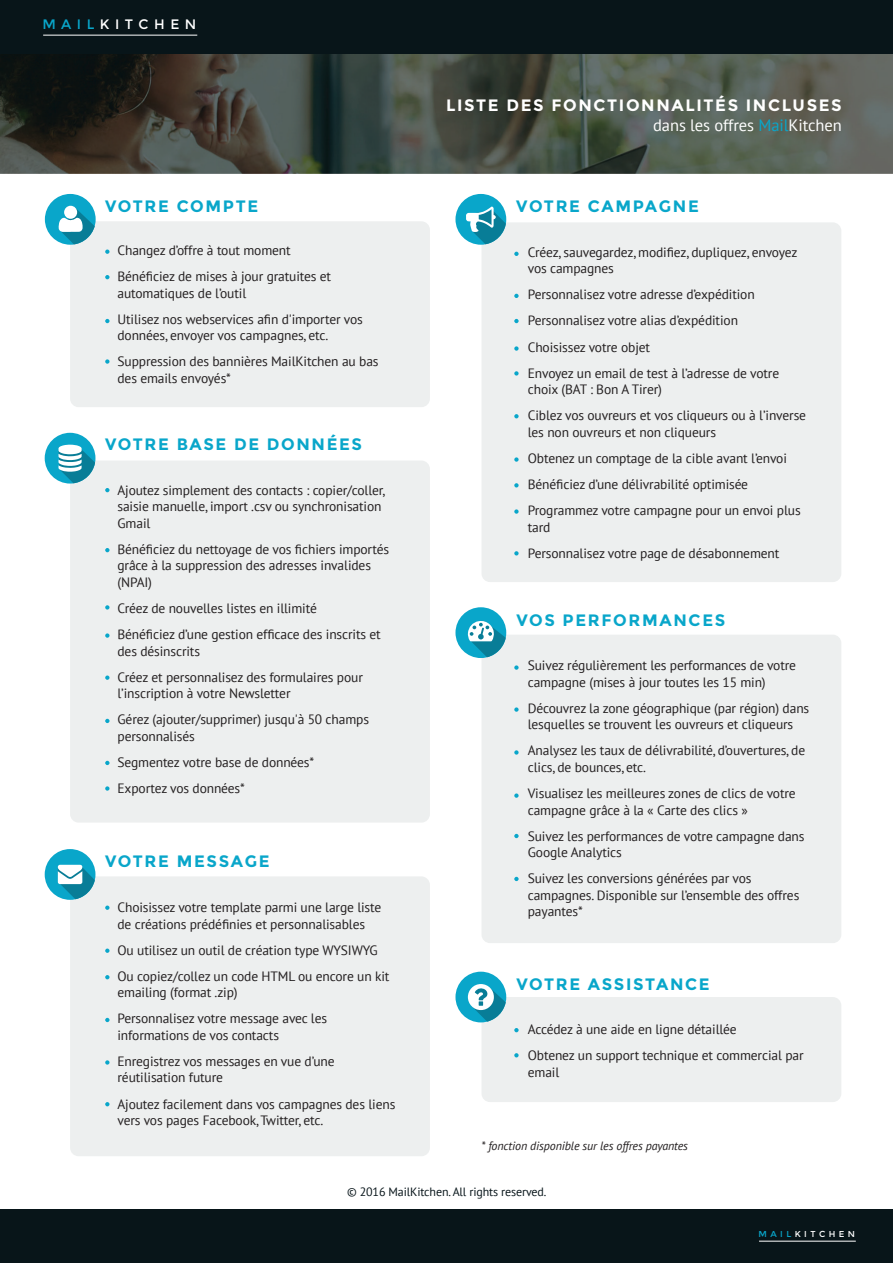
<style>
.page{position:relative;width:893px;height:1263px;background:#fff}
.page>*{position:absolute;margin:0;border:0;box-sizing:border-box;transform-origin:0 0}
.t1{font:700 16.5px "Montserrat";letter-spacing:.1em;color:#09a6ca}
.t2{font:700 16.5px "Montserrat";letter-spacing:.1em;color:#fff}
.t3{font:16.5px "PT Sans";letter-spacing:-.005em;color:#fff}
.t4{font:13.65px "Montserrat";letter-spacing:.4em;color:#fff}
.t5{font:13.5px/26.1px "PT Sans";letter-spacing:-.01em;color:#231f20}
.t6{font:italic 12px "PT Sans";letter-spacing:-.01em;color:#231f20}
.t7{font:12px "PT Sans";letter-spacing:-.01em;color:#08151a}
.t8{font:8.55px "Montserrat";letter-spacing:.4em;color:#fff}
.s1{color:#09a6ca}
</style>
<div class="page">
<div style="left:70px;top:221px;width:360px;height:186px;background:#edefef;border-radius:9px"></div>
<div style="left:70px;top:460px;width:360px;height:363px;background:#edefef;border-radius:9px"></div>
<div style="left:70px;top:876px;width:360px;height:280px;background:#edefef;border-radius:9px"></div>
<div style="left:481px;top:997px;width:360px;height:105px;background:#edefef;border-radius:9px"></div>
<div style="left:481px;top:635px;width:360px;height:308px;background:#edefef;border-radius:9px"></div>
<div style="left:481px;top:222px;width:360px;height:360px;background:#edefef;border-radius:9px"></div>
<div style="left:0;top:1209px;width:893px;height:53px;background:#081519"></div>
<img style="left:0;top:54px;width:893px;height:119px">
<div style="left:0;top:0;width:893px;height:54px;background:#081519"></div>
<div style="left:45px;top:194px;width:51px;height:51px;background:#09a6ca;border-radius:50%"></div>
<div style="left:455px;top:194px;width:51px;height:51px;background:#09a6ca;border-radius:50%"></div>
<div style="left:455px;top:607px;width:51px;height:51px;background:#09a6ca;border-radius:50%"></div>
<div style="left:45px;top:433px;width:50px;height:50px;background:#09a6ca;border-radius:50%"></div>
<div style="left:45px;top:849px;width:50px;height:51px;background:#09a6ca;border-radius:50%"></div>
<div style="left:455px;top:972px;width:51px;height:50px;background:#09a6ca;border-radius:50%"></div>
<hr style="left:759px;top:1241px;width:97px;height:1px;background:#fff">
<hr style="left:43px;top:35px;width:154px;height:1px;background:#fff">
<svg style="left:59px;top:207px;width:36px;height:37px"></svg>
<div style="left:64px;top:206px;width:13px;height:13px;background:#fff;border-radius:50%"></div>
<svg style="left:58px;top:445px;width:37px;height:38px"></svg>
<svg style="left:466px;top:207px;width:40px;height:37px"></svg>
<svg style="left:58px;top:865px;width:37px;height:34px"></svg>
<svg style="left:468px;top:620px;width:38px;height:37px"></svg>
<svg style="left:468px;top:984px;width:38px;height:38px"></svg>
<svg style="left:105px;top:249px;width:5px;height:5px"></svg>
<svg style="left:105px;top:275px;width:5px;height:4px"></svg>
<svg style="left:105px;top:319px;width:5px;height:4px"></svg>
<svg style="left:105px;top:359px;width:5px;height:5px"></svg>
<svg style="left:105px;top:488px;width:5px;height:4px"></svg>
<svg style="left:105px;top:548px;width:5px;height:4px"></svg>
<svg style="left:105px;top:605px;width:5px;height:5px"></svg>
<svg style="left:105px;top:633px;width:5px;height:5px"></svg>
<svg style="left:105px;top:675px;width:5px;height:5px"></svg>
<svg style="left:105px;top:719px;width:5px;height:4px"></svg>
<svg style="left:105px;top:761px;width:5px;height:4px"></svg>
<svg style="left:105px;top:786px;width:5px;height:5px"></svg>
<svg style="left:105px;top:905px;width:5px;height:5px"></svg>
<svg style="left:105px;top:948px;width:5px;height:5px"></svg>
<svg style="left:105px;top:975px;width:5px;height:4px"></svg>
<svg style="left:105px;top:1018px;width:5px;height:4px"></svg>
<svg style="left:105px;top:1060px;width:5px;height:5px"></svg>
<svg style="left:105px;top:1102px;width:5px;height:4px"></svg>
<svg style="left:514px;top:1053px;width:5px;height:4px"></svg>
<svg style="left:514px;top:1028px;width:5px;height:4px"></svg>
<svg style="left:514px;top:877px;width:5px;height:4px"></svg>
<svg style="left:514px;top:834px;width:5px;height:4px"></svg>
<svg style="left:514px;top:793px;width:5px;height:5px"></svg>
<svg style="left:514px;top:750px;width:5px;height:5px"></svg>
<svg style="left:514px;top:707px;width:5px;height:5px"></svg>
<svg style="left:514px;top:665px;width:5px;height:5px"></svg>
<svg style="left:514px;top:551px;width:5px;height:4px"></svg>
<svg style="left:514px;top:509px;width:5px;height:5px"></svg>
<svg style="left:514px;top:483px;width:5px;height:4px"></svg>
<svg style="left:514px;top:457px;width:5px;height:5px"></svg>
<svg style="left:514px;top:414px;width:5px;height:4px"></svg>
<svg style="left:514px;top:371px;width:5px;height:5px"></svg>
<svg style="left:514px;top:346px;width:5px;height:5px"></svg>
<svg style="left:514px;top:319px;width:5px;height:4px"></svg>
<svg style="left:514px;top:294px;width:5px;height:4px"></svg>
<svg style="left:514px;top:252px;width:5px;height:4px"></svg>
<p class="t4" style="left:42px;top:16px;width:155px"><span class="s1">MAIL</span>KITCHEN</p>
<p class="t1" style="left:105px;top:196px;width:154px">VOTRE COMPTE</p>
<p class="t5" style="left:118px;top:237px;width:215px">Changez d’offre à tout moment<br>Bénéficiez de mises à jour gratuites et</p>
<p class="t5" style="left:118px;top:280px;width:247px">automatiques de l’outil<br>Utilisez nos webservices afin d'importer vos</p>
<p class="t5" style="left:118px;top:322px;width:263px">données, envoyer vos campagnes, etc.<br>Suppression des bannières MailKitchen au bas</p>
<p class="t5" style="left:118px;top:365px;width:115px">des emails envoyés*</p>
<p class="t1" style="left:105px;top:435px;width:258px">VOTRE BASE DE DONNÉES</p>
<p class="t5" style="left:118px;top:481px;width:269px;line-height:16.5px">Ajoutez simplement des contacts : copier/coller, saisie manuelle, import .csv ou synchronisation<br>Gmail</p>
<p class="t5" style="left:118px;top:541px;width:273px;line-height:16.5px">Bénéficiez du nettoyage de vos fichiers importés grâce à la suppression des adresses invalides (NPAI)</p>
<p class="t5" style="left:118px;top:595px;width:265px">Créez de nouvelles listes en illimité<br>Bénéficiez d’une gestion efficace des inscrits et</p>
<p class="t5" style="left:118px;top:637px;width:247px">des désinscrits<br>Créez et personnalisez des formulaires pour</p>
<p class="t5" style="left:118px;top:680px;width:253px">l’inscription à votre Newsletter<br>Gérez (ajouter/supprimer) jusqu'à 50 champs</p>
<p class="t5" style="left:118px;top:723px;width:198px">personnalisés<br>Segmentez votre base de données*<br>Exportez vos données*</p>
<p class="t1" style="left:105px;top:852px;width:166px">VOTRE MESSAGE</p>
<p class="t5" style="left:118px;top:899px;width:265px;line-height:16.5px">Choisissez votre template parmi une large liste de créations prédéfinies et personnalisables</p>
<p class="t5" style="left:118px;top:936px;width:273px">Ou utilisez un outil de création type WYSIWYG<br>Ou copiez/collez un code HTML ou encore un kit</p>
<p class="t5" style="left:118px;top:979px;width:211px">emailing (format .zip)<br>Personnalisez votre message avec les</p>
<p class="t5" style="left:118px;top:1022px;width:219px">informations de vos contacts<br>Enregistrez vos messages en vue d’une</p>
<p class="t5" style="left:118px;top:1064px;width:279px">réutilisation future<br>Ajoutez facilement dans vos campagnes des liens</p>
<p class="t5" style="left:118px;top:1107px;width:207px">vers vos pages Facebook, Twitter, etc.</p>
<p class="t2" style="left:446px;top:95px;width:397px">LISTE DES FONCTIONNALITÉS INCLUSES</p>
<p class="t3" style="left:653px;top:115px;width:190px">dans les offres <span class="s1">Mail</span>Kitchen</p>
<p class="t1" style="left:516px;top:196px;width:184px">VOTRE CAMPAGNE</p>
<p class="t5" style="left:528px;top:243px;width:271px;line-height:16.5px">Créez, sauvegardez, modifiez, dupliquez, envoyez vos campagnes</p>
<p class="t5" style="left:528px;top:281px;width:253px">Personnalisez votre adresse d’expédition Personnalisez votre alias d’expédition Choisissez votre objet<br>Envoyez un email de test à l’adresse de votre</p>
<p class="t5" style="left:528px;top:376px;width:280px">choix (BAT : Bon A Tirer)<br>Ciblez vos ouvreurs et vos cliqueurs ou à l’inverse</p>
<p class="t5" style="left:528px;top:419px;width:274px">les non ouvreurs et non cliqueurs<br>Obtenez un comptage de la cible avant l’envoi Bénéficiez d’une délivrabilité optimisée Programmez votre campagne pour un envoi plus</p>
<p class="t5" style="left:528px;top:513px;width:253px">tard<br>Personnalisez votre page de désabonnement</p>
<p class="t1" style="left:516px;top:610px;width:210px">VOS PERFORMANCES</p>
<p class="t5" style="left:528px;top:657px;width:270px;line-height:16.5px">Suivez régulièrement les performances de votre campagne (mises à jour toutes les 15 min)</p>
<p class="t5" style="left:528px;top:699px;width:283px;line-height:16.5px">Découvrez la zone géographique (par région) dans lesquelles se trouvent les ouvreurs et cliqueurs</p>
<p class="t5" style="left:528px;top:742px;width:279px;line-height:16.5px">Analysez les taux de délivrabilité, d’ouvertures, de clics, de bounces, etc.</p>
<p class="t5" style="left:528px;top:785px;width:270px;line-height:16.5px">Visualisez les meilleures zones de clics de votre campagne grâce à la « Carte des clics »</p>
<p class="t5" style="left:528px;top:827px;width:278px;line-height:16.5px">Suivez les performances de votre campagne dans<br>Google Analytics</p>
<p class="t5" style="left:528px;top:870px;width:273px;line-height:16.5px">Suivez les conversions générées par vos campagnes. Disponible sur l’ensemble des offres payantes*</p>
<p class="t1" style="left:516px;top:975px;width:195px">VOTRE ASSISTANCE</p>
<p class="t5" style="left:528px;top:1016px;width:277px">Accédez à une aide en ligne détaillée<br>Obtenez un support technique et commercial par</p>
<p class="t5" style="left:528px;top:1058px;width:33px">email</p>
<p class="t6" style="left:481px;top:1138px;width:208px">* fonction disponible sur les offres payantes</p>
<p class="t7" style="left:347px;top:1184px;width:201px">© 2016 MailKitchen. All rights reserved.</p>
<p class="t8" style="left:758px;top:1229px;width:98px"><span class="s1">MAIL</span>KITCHEN</p>
</div>
